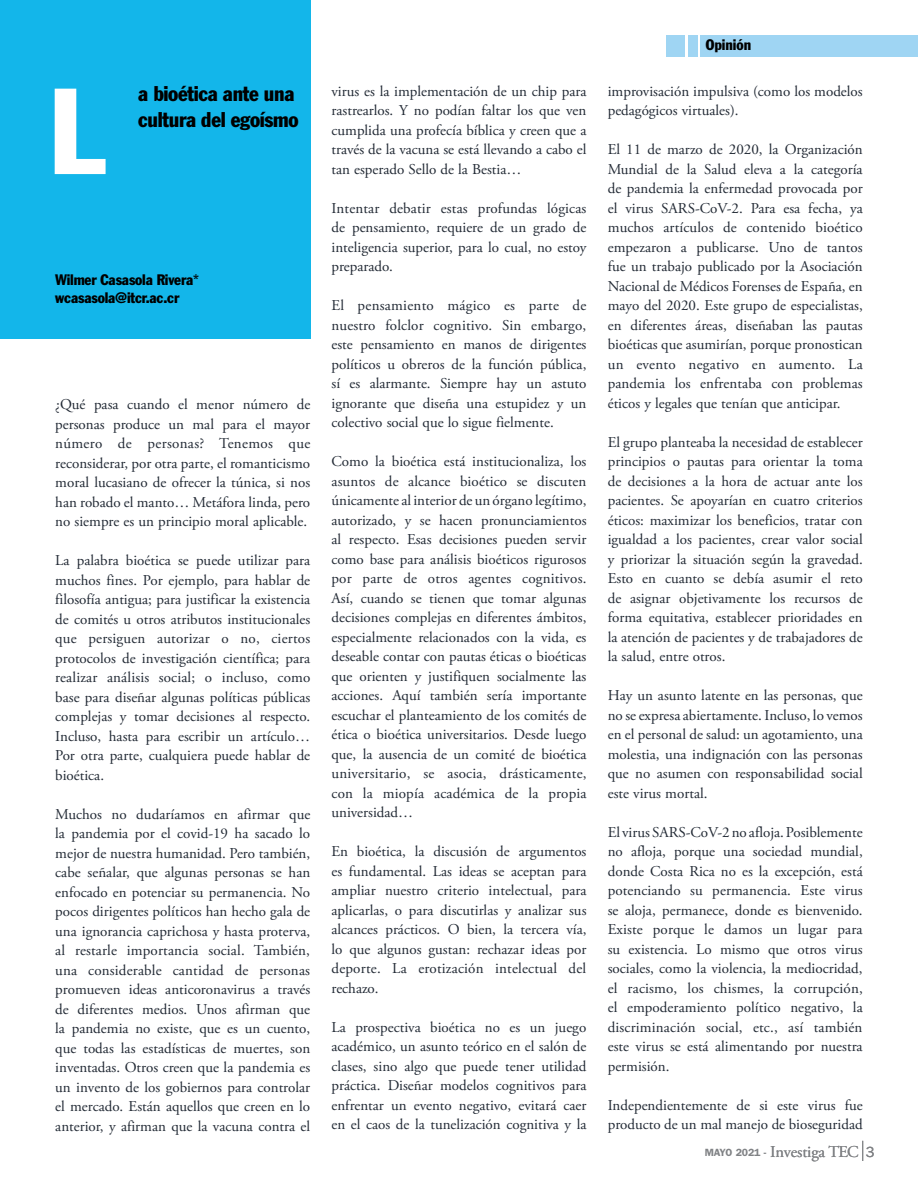
<style>
.page{position:relative;width:918px;height:1188px;background:#fff}
.page>*{position:absolute;margin:0;border:0;box-sizing:border-box;transform-origin:0 0}
.t1{font:condensed 120px "Franklin Gothic";color:#fff}
.t2{font:condensed 21px/25.2px "Franklin Gothic";letter-spacing:-.015em;color:#000}
.t3{font:16.5px "Adobe Garamond Pro";letter-spacing:-.01em;color:#808285}
.t4{font:15px/19.5px "Adobe Garamond Pro";color:#222a35;text-align:justify}
.t5{font:condensed 15px/18px "Franklin Gothic";letter-spacing:-.01em;color:#000}
.s1{font-family:"Franklin Gothic";font-weight:600;font-size:10.5px}
.s2{font-family:"Franklin Gothic";font-size:15px}
</style>
<div class="page">
<svg style="left:862px;top:1141px;width:1px;height:20px"></svg>
<div style="left:0;top:0;width:310px;height:339px;background:#13b6ea"></div>
<div style="left:701px;top:36px;width:217px;height:21px;background:#9fd5f3"></div>
<div style="left:688px;top:36px;width:10px;height:21px;background:#9fd5f3"></div>
<div style="left:666px;top:36px;width:19px;height:21px;background:#9fd5f3"></div>
<h1 class="t1" style="left:49px;top:58px;width:59px">L</h1>
<h2 class="t2" style="left:138px;top:81px;width:162px">a bioética ante una cultura del egoísmo</h2>
<p class="t5" style="left:55px;top:271px;width:145px">Wilmer Casasola Rivera* wcasasola@itcr.ac.cr</p>
<p class="t4" style="left:55px;top:395px;width:257px">¿Qué pasa cuando el menor número de personas produce un mal para el mayor número de personas? Tenemos que reconsiderar, por otra parte, el romanticismo moral lucasiano de ofrecer la túnica, si nos han robado el manto… Metáfora linda, pero no siempre es un principio moral aplicable.</p>
<p class="t4" style="left:55px;top:551px;width:257px">La palabra bioética se puede utilizar para muchos fines. Por ejemplo, para hablar de filosofía antigua; para justificar la existencia de comités u otros atributos institucionales que persiguen autorizar o no, ciertos protocolos de investigación científica; para realizar análisis social; o incluso, como base para diseñar algunas políticas públicas complejas y tomar decisiones al respecto.<br>Incluso, hasta para escribir un artículo… Por otra parte, cualquiera puede hablar de bioética.</p>
<p class="t4" style="left:55px;top:805px;width:257px">Muchos no dudaríamos en afirmar que la pandemia por el covid-19 ha sacado lo mejor de nuestra humanidad. Pero también, cabe señalar, que algunas personas se han enfocado en potenciar su permanencia. No pocos dirigentes políticos han hecho gala de una ignorancia caprichosa y hasta proterva, al restarle importancia social. También, una considerable cantidad de personas promueven ideas anticoronavirus a través de diferentes medios. Unos afirman que la pandemia no existe, que es un cuento, que todas las estadísticas de muertes, son inventadas. Otros creen que la pandemia es un invento de los gobiernos para controlar el mercado. Están aquellos que creen en lo anterior, y afirman que la vacuna contra el</p>
<p class="t4" style="left:332px;top:82px;width:256px">virus es la implementación de un chip para rastrearlos. Y no podían faltar los que ven cumplida una profecía bíblica y creen que a través de la vacuna se está llevando a cabo el tan esperado Sello de la Bestia…</p>
<p class="t4" style="left:332px;top:199px;width:256px">Intentar debatir estas profundas lógicas de pensamiento, requiere de un grado de inteligencia superior, para lo cual, no estoy preparado.</p>
<p class="t4" style="left:332px;top:296px;width:257px">El pensamiento mágico es parte de nuestro folclor cognitivo. Sin embargo, este pensamiento en manos de dirigentes políticos u obreros de la función pública, sí es alarmante. Siempre hay un astuto ignorante que diseña una estupidez y un colectivo social que lo sigue fielmente.</p>
<p class="t4" style="left:332px;top:452px;width:257px">Como la bioética está institucionaliza, los asuntos de alcance bioético se discuten únicamente al interior de un órgano legítimo, autorizado, y se hacen pronunciamientos al respecto. Esas decisiones pueden servir como base para análisis bioéticos rigurosos por parte de otros agentes cognitivos.<br>Así, cuando se tienen que tomar algunas decisiones complejas en diferentes ámbitos, especialmente relacionados con la vida, es deseable contar con pautas éticas o bioéticas que orienten y justifiquen socialmente las acciones. Aquí también sería importante escuchar el planteamiento de los comités de ética o bioética universitarios. Desde luego que, la ausencia de un comité de bioética universitario, se asocia, drásticamente, con la miopía académica de la propia universidad…</p>
<p class="t4" style="left:332px;top:842px;width:257px">En bioética, la discusión de argumentos es fundamental. Las ideas se aceptan para ampliar nuestro criterio intelectual, para aplicarlas, o para discutirlas y analizar sus alcances prácticos. O bien, la tercera vía, lo que algunos gustan: rechazar ideas por deporte. La erotización intelectual del rechazo.</p>
<p class="t4" style="left:332px;top:1018px;width:256px">La prospectiva bioética no es un juego académico, un asunto teórico en el salón de clases, sino algo que puede tener utilidad práctica. Diseñar modelos cognitivos para enfrentar un evento negativo, evitará caer en el caos de la tunelización cognitiva y la</p>
<p class="t5" style="left:706px;top:36px;width:47px">Opinión</p>
<p class="t4" style="left:608px;top:82px;width:256px">improvisación impulsiva (como los modelos pedagógicos virtuales).</p>
<p class="t4" style="left:608px;top:140px;width:257px">El 11 de marzo de 2020, la Organización Mundial de la Salud eleva a la categoría de pandemia la enfermedad provocada por el virus SARS-CoV-2. Para esa fecha, ya muchos artículos de contenido bioético empezaron a publicarse. Uno de tantos fue un trabajo publicado por la Asociación Nacional de Médicos Forenses de España, en mayo del 2020. Este grupo de especialistas, en diferentes áreas, diseñaban las pautas bioéticas que asumirían, porque pronostican un evento negativo en aumento. La pandemia los enfrentaba con problemas éticos y legales que tenían que anticipar.</p>
<p class="t4" style="left:608px;top:433px;width:257px">El grupo planteaba la necesidad de establecer principios o pautas para orientar la toma de decisiones a la hora de actuar ante los pacientes. Se apoyarían en cuatro criterios éticos: maximizar los beneficios, tratar con igualdad a los pacientes, crear valor social y priorizar la situación según la gravedad.<br>Esto en cuanto se debía asumir el reto de asignar objetivamente los recursos de forma equitativa, establecer prioridades en la atención de pacientes y de trabajadores de la salud, entre otros.</p>
<p class="t4" style="left:608px;top:686px;width:257px">Hay un asunto latente en las personas, que no se expresa abiertamente. Incluso, lo vemos en el personal de salud: un agotamiento, una molestia, una indignación con las personas que no asumen con responsabilidad social este virus mortal.</p>
<p class="t4" style="left:608px;top:823px;width:257px">El virus SARS-CoV-2 no afloja. Posiblemente no afloja, porque una sociedad mundial, donde Costa Rica no es la excepción, está potenciando su permanencia. Este virus se aloja, permanece, donde es bienvenido.<br>Existe porque le damos un lugar para su existencia. Lo mismo que otros virus sociales, como la violencia, la mediocridad, el racismo, los chismes, la corrupción, el empoderamiento político negativo, la discriminación social, etc., así también este virus se está alimentando por nuestra permisión.</p>
<p class="t4" style="left:608px;top:1096px;width:256px">Independientemente de si este virus fue producto de un mal manejo de bioseguridad</p>
<p class="t3" style="left:705px;top:1142px;width:172px"><span class="s1">MAYO 2021 -</span> Investiga TEC <span class="s2">3</span></p>
</div>
